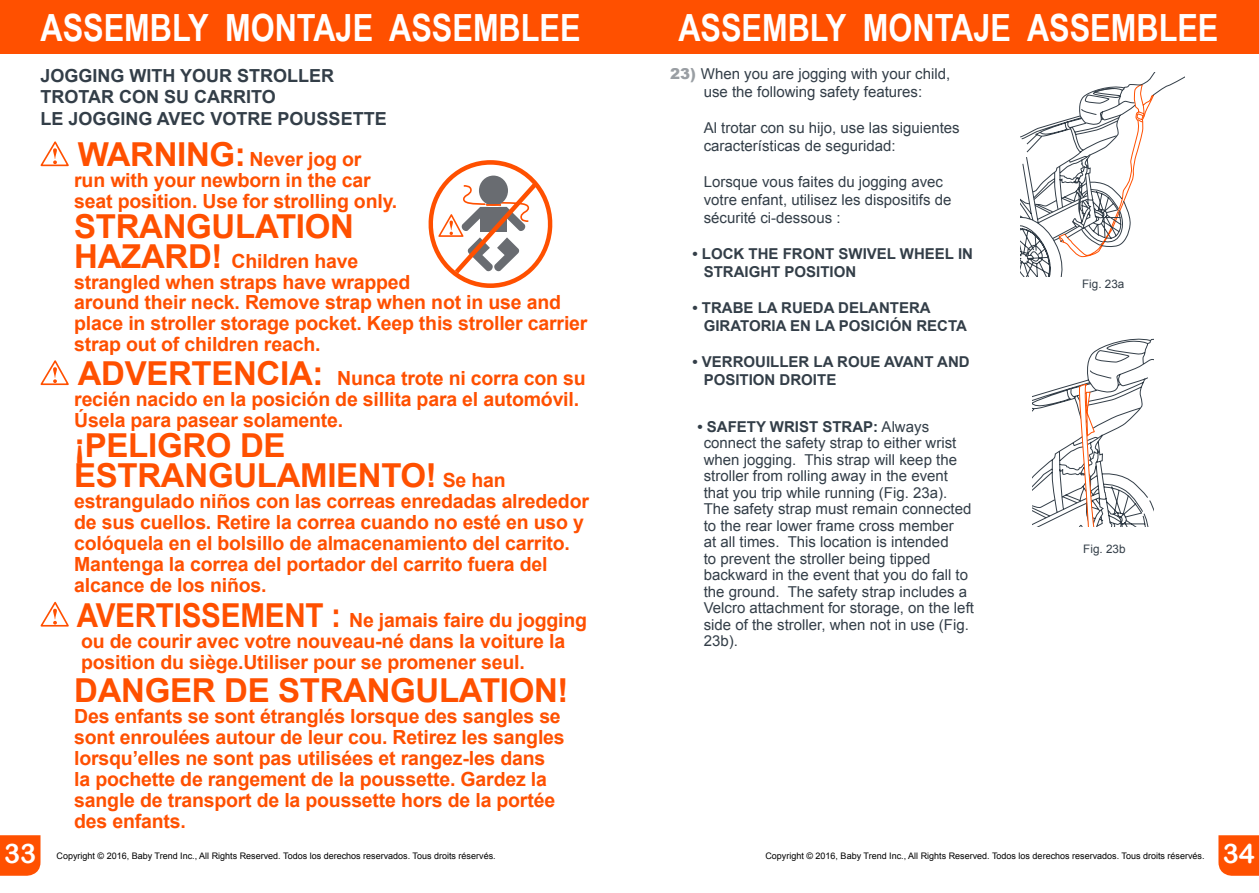
<style>
.page{position:relative;width:1259px;height:893px;background:#fff}
.page>*{position:absolute;margin:0;border:0;box-sizing:border-box;transform-origin:0 0}
.t1{font:700 37.5px "Arial Narrow";color:#fff}
.t2{font:700 33px/30px "Arial";letter-spacing:-.01em;color:#ff5000}
.t3{font:27px "Arial Rounded MT Bold";color:#fff}
.t4{font:700 19.5px/21px "Arial";letter-spacing:-.01em;color:#ff5000}
.t5{font:700 18px/21.6px "Arial";color:#333e48}
.t6{font:15px/16.5px "Arial";color:#333e48}
.t7{font:700 15px/18px "Arial";color:#333e48}
.t8{font:11.7px "Arial";color:#333e48}
.t9{font:9px "Arial";color:#000}
.s1{font-size:33px}
.s2{font-weight:900;color:#999ea3}
.s3{font-weight:700}
.s4{font-size:19.5px}
</style>
<div class="page">
<div style="left:629px;top:0;width:630px;height:54px;background:#ff5000"></div>
<div style="left:0;top:0;width:629px;height:54px;background:#ff5000"></div>
<div style="left:0;top:835px;width:40px;height:41px;background:#ff5000"></div>
<svg style="left:1218px;top:835px;width:41px;height:41px;background:#ff570b"></svg>
<svg style="left:40px;top:141px;width:29px;height:26px"></svg>
<svg style="left:1021px;top:72px;width:163px;height:204px"></svg>
<svg style="left:1032px;top:338px;width:121px;height:188px"></svg>
<svg style="left:40px;top:360px;width:29px;height:26px"></svg>
<svg style="left:40px;top:601px;width:29px;height:26px"></svg>
<svg style="left:428px;top:160px;width:125px;height:128px"></svg>
<h1 class="t1" style="left:40px;top:0;width:541px">ASSEMBLY MONTAJE ASSEMBLEE</h1>
<h1 class="t1" style="left:678px;top:0;width:541px">ASSEMBLY MONTAJE ASSEMBLEE</h1>
<p class="t5" style="left:40px;top:64px;width:348px">JOGGING WITH YOUR STROLLER<br>TROTAR CON SU CARRITO<br>LE JOGGING AVEC VOTRE POUSSETTE</p>
<p class="t4" style="left:74px;top:149px;width:324px"><span class="s1">WARNING:</span> Never jog or<br>run with your newborn in the car seat position. Use for strolling only.</p>
<h2 class="t2" style="left:74px;top:212px;width:281px">STRANGULATION</h2>
<p class="t4" style="left:74px;top:251px;width:338px"><span class="s1">HAZARD!</span> Children have strangled when straps have wrapped</p>
<p class="t6" style="left:670px;top:65px;width:282px;line-height:18px;text-align:center"><span class="s2">23)</span> When you are jogging with your child, use the following safety features:</p>
<p class="t6" style="left:704px;top:119px;width:257px;line-height:18px">Al trotar con su hijo, use las siguientes características de seguridad:</p>
<p class="t6" style="left:704px;top:173px;width:249px;line-height:18px">Lorsque vous faites du jogging avec votre enfant, utilisez les dispositifs de sécurité ci-dessous :</p>
<p class="t7" style="left:704px;top:245px;width:271px;text-indent:-11px">• LOCK THE FRONT SWIVEL WHEEL IN<br>STRAIGHT POSITION</p>
<p class="t7" style="left:704px;top:299px;width:265px;text-indent:-11px">• TRABE LA RUEDA DELANTERA<br>GIRATORIA EN LA POSICIÓN RECTA</p>
<p class="t7" style="left:704px;top:353px;width:267px;text-indent:-11px">• VERROUILLER LA ROUE AVANT AND<br>POSITION DROITE</p>
<p class="t6" style="left:704px;top:419px;width:272px;text-indent:-6px"><span class="s3">• SAFETY WRIST STRAP:</span> Always connect the safety strap to either wrist when jogging. This strap will keep the stroller from rolling away in the event that you trip while running (Fig. 23a).<br>The safety strap must remain connected to the rear lower frame cross member<br>at all times. This location is intended<br>to prevent the stroller being tipped backward in the event that you do fall to the ground. The safety strap includes a Velcro attachment for storage, on the left side of the stroller, when not in use (Fig.<br>23b).</p>
<p class="t8" style="left:1082px;top:276px;width:44px">Fig. 23a</p>
<p class="t4" style="left:74px;top:291px;width:515px">around their neck. Remove strap when not in use and place in stroller storage pocket. Keep this stroller carrier strap out of children reach.</p>
<p class="t4" style="left:74px;top:368px;width:513px"><span class="s1">ADVERTENCIA:</span> Nunca trote ni corra con su recién nacido en la posición de sillita para el automóvil.<br>Úsela para pasear solamente.</p>
<h2 class="t2" style="left:74px;top:430px;width:433px">¡PELIGRO DE<br>ESTRANGULAMIENTO! <span class="s4">Se han</span></h2>
<p class="t4" style="left:74px;top:491px;width:516px">estrangulado niños con las correas enredadas alrededor de sus cuellos. Retire la correa cuando no esté en uso y colóquela en el bolsillo de almacenamiento del carrito.<br>Mantenga la correa del portador del carrito fuera del alcance de los niños.</p>
<p class="t4" style="left:77px;top:609px;width:512px"><span class="s1">AVERTISSEMENT :</span> Ne jamais faire du jogging ou de courir avec votre nouveau-né dans la voiture la position du siège.Utiliser pour se promener seul.</p>
<h2 class="t2" style="left:74px;top:675px;width:496px">DANGER DE STRANGULATION!</h2>
<p class="t4" style="left:74px;top:705px;width:492px">Des enfants se sont étranglés lorsque des sangles se sont enroulées autour de leur cou. Retirez les sangles lorsqu’elles ne sont pas utilisées et rangez-les dans la pochette de rangement de la poussette. Gardez la sangle de transport de la poussette hors de la portée des enfants.</p>
<p class="t8" style="left:1083px;top:541px;width:44px">Fig. 23b</p>
<h3 class="t3" style="left:4px;top:838px;width:34px">33</h3>
<p class="t9" style="left:57px;top:850px;width:441px">Copyright © 2016, Baby Trend Inc., All Rights Reserved. Todos los derechos reservados. Tous droits réservés.</p>
<p class="t9" style="left:765px;top:850px;width:441px">Copyright © 2016, Baby Trend Inc., All Rights Reserved. Todos los derechos reservados. Tous droits réservés.</p>
<h3 class="t3" style="left:1222px;top:838px;width:34px">34</h3>
</div>
